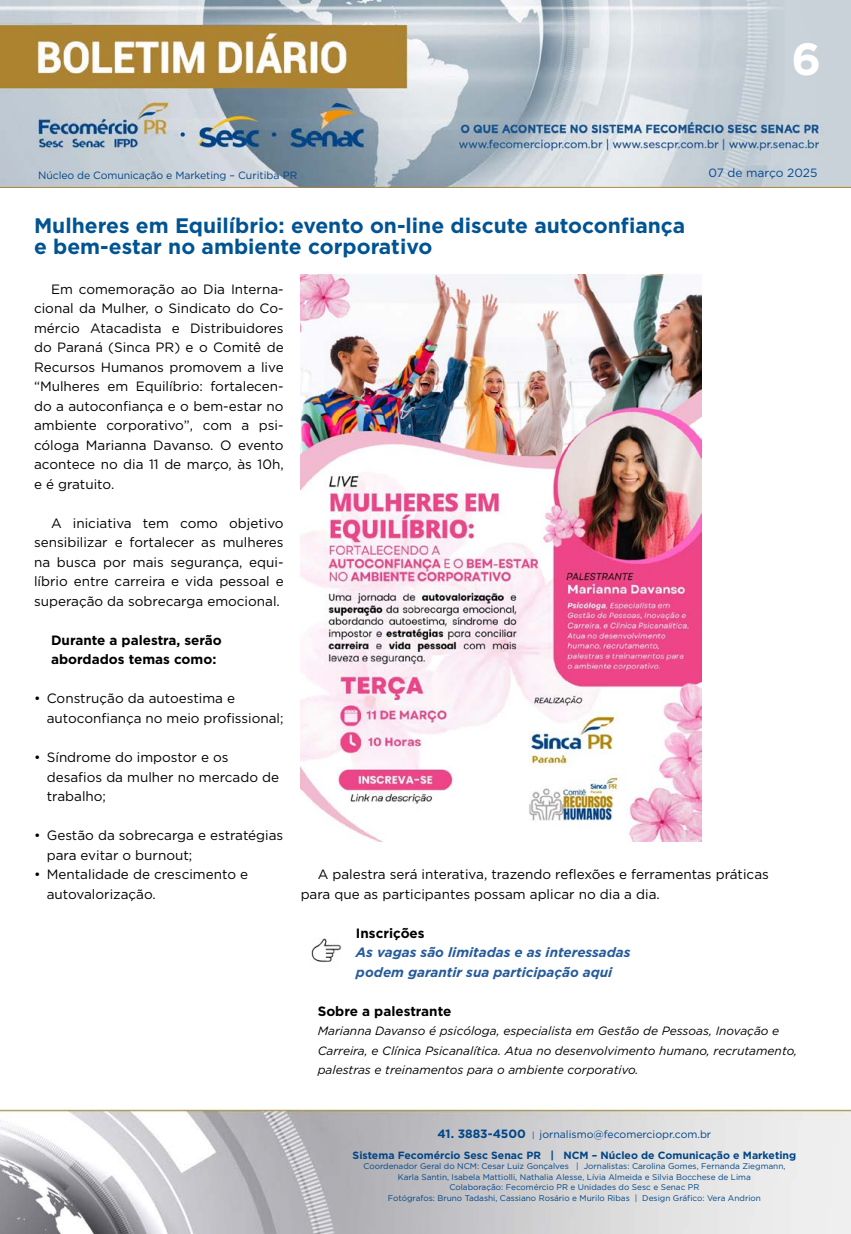
<style>
.page{position:relative;width:851px;height:1234px;background:#fff}
.page>*{position:absolute;margin:0;border:0;box-sizing:border-box;transform-origin:0 0}
.t1{font:700 45px "Gotham";color:#fff}
.t2{font:700 21px/21px "Gotham";color:#005493}
.t3{font:13.5px/19.5px "Gotham";color:#000}
.t4{font:700 13.5px/19.5px "Gotham";color:#000}
.t5{font:italic 700 13.5px/19.5px "Gotham";color:#275b9b}
.t6{font:italic 12px/19.5px "Gotham";color:#000}
.t7{font:12px "Gotham";color:#004a93}
.t8{font:700 10.5px/21px "Gotham";color:#004587;text-align:center}
.t9{font:10.5px "Gotham";letter-spacing:-.01em;color:#004587}
.t10{font:8.25px/10.5px "Gotham";color:#004587;text-align:center}
.s1{font-size:12px}
.s2{font-weight:400;font-size:8.25px}
.s3{font-weight:400}
</style>
<div class="page">
<img style="left:0;top:0;width:850px;height:188px">
<img style="left:0;top:1109px;width:850px;height:124px">
<img style="left:311px;top:938px;width:30px;height:24px">
<img style="left:300px;top:274px;width:401px;height:566px">
<h1 class="t1" style="left:791px;top:29px;width:31px">6</h1>
<p class="t9" style="left:38px;top:168px;width:260px">Núcleo de Comunicação e Marketing – Curitiba PR</p>
<p class="t7" style="left:708px;top:165px;width:110px">07 de março 2025</p>
<h2 class="t2" style="left:34px;top:214px;width:652px">Mulheres em Equilíbrio: evento on-line discute autoconfiança e bem-estar no ambiente corporativo</h2>
<p class="t3" style="left:34px;top:279px;width:251px;text-align:justify;text-indent:17px">Em comemoração ao Dia Interna&shy;cional da Mulher, o Sindicato do Co&shy;mércio Atacadista e Distribuidores do Paraná (Sinca PR) e o Comitê de Recursos Humanos promovem a live “Mulheres em Equilíbrio: fortalecen&shy;do a autoconfiança e o bem-estar no ambiente corporativo”, com a psi&shy;cóloga Marianna Davanso. O evento acontece no dia 11 de março, às 10h, e é gratuito.</p>
<p class="t3" style="left:34px;top:513px;width:251px;text-align:justify;text-indent:17px">A iniciativa tem como objetivo sensibilizar e fortalecer as mulheres na busca por mais segurança, equi&shy;líbrio entre carreira e vida pessoal e superação da sobrecarga emocional.</p>
<p class="t4" style="left:51px;top:630px;width:172px">Durante a palestra, serão abordados temas como:</p>
<p class="t3" style="left:47px;top:688px;width:238px;text-indent:-13px">• Construção da autoestima e autoconfiança no meio profissional;</p>
<p class="t3" style="left:47px;top:747px;width:234px;text-indent:-13px">• Síndrome do impostor e os desafios da mulher no mercado de trabalho;</p>
<p class="t3" style="left:47px;top:825px;width:238px;text-indent:-13px">• Gestão da sobrecarga e estratégias para evitar o burnout;</p>
<p class="t3" style="left:47px;top:864px;width:203px;text-indent:-13px">• Mentalidade de crescimento e autovalorização.</p>
<p class="t3" style="left:300px;top:864px;width:469px;text-indent:17px">A palestra será interativa, trazendo reflexões e ferramentas práticas para que as participantes possam aplicar no dia a dia.</p>
<p class="t4" style="left:356px;top:922px;width:70px">Inscrições</p>
<p class="t5" style="left:356px;top:942px;width:276px">As vagas são limitadas e as interessadas podem garantir sua participação aqui</p>
<p class="t4" style="left:317px;top:1000px;width:135px">Sobre a palestrante</p>
<p class="t6" style="left:317px;top:1020px;width:481px">Marianna Davanso é psicóloga, especialista em Gestão de Pessoas, Inovação e<br>Carreira, e Clínica Psicanalítica. Atua no desenvolvimento humano, recrutamento, palestras e treinamentos para o ambiente corporativo.</p>
<p class="t8" style="left:352px;top:1122px;width:445px"><span class="s1">41. 3883-4500</span> <span class="s2">|</span> <span class="s3">jornalismo@fecomerciopr.com.br<br></span>Sistema Fecomércio Sesc Senac PR | NCM – Núcleo de Comunicação e Marketing</p>
<p class="t10" style="left:363px;top:1160px;width:423px">Coordenador Geral do NCM: Cesar Luiz Gonçalves | Jornalistas: Carolina Gomes, Fernanda Ziegmann, Karla Santin, Isabela Mattiolli, Nathalia Alesse, Lívia Almeida e Silvia Bocchese de Lima<br>Colaboração: Fecomércio PR e Unidades do Sesc e Senac PR<br>Fotógrafos: Bruno Tadashi, Cassiano Rosário e Murilo Ribas | Design Gráfico: Vera Andrion</p>
</div>
